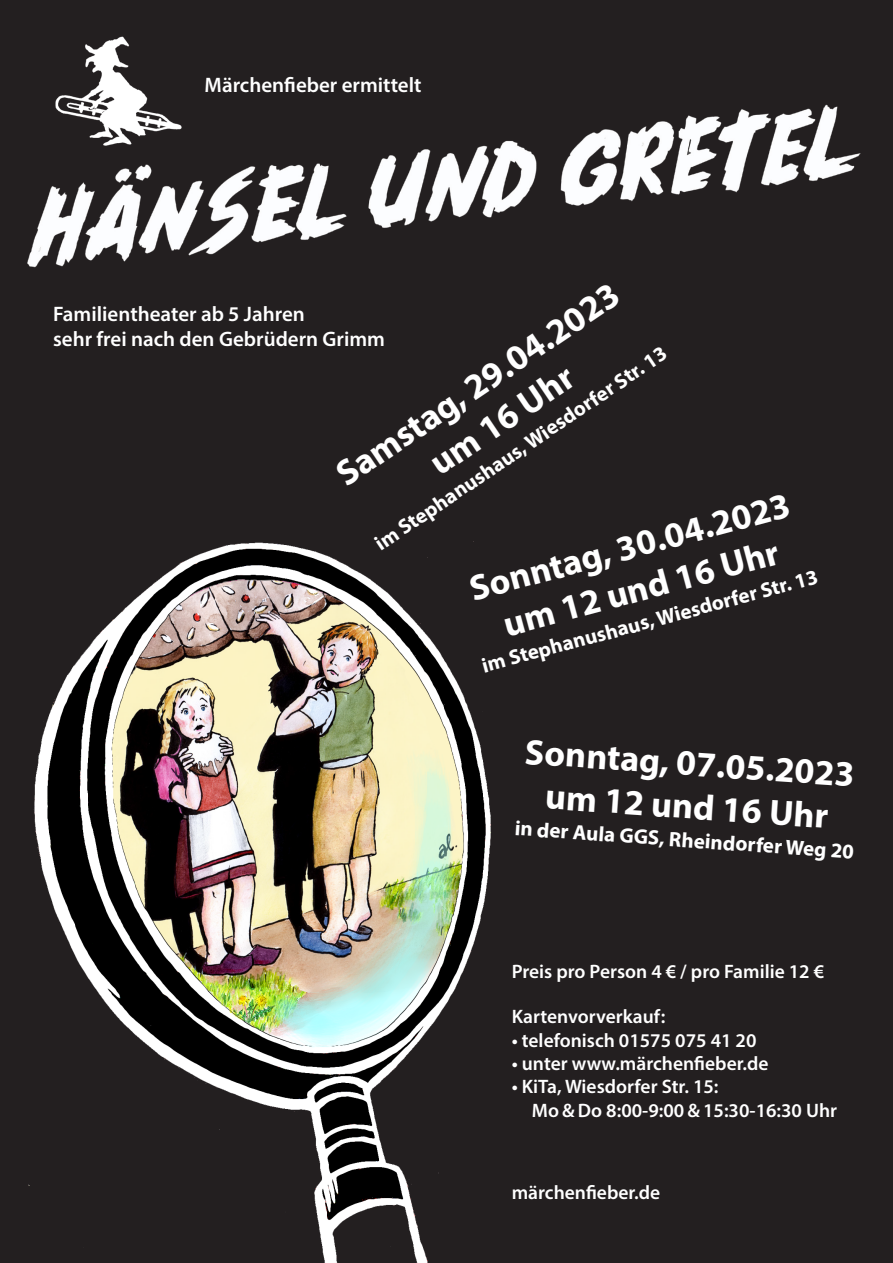
<style>
.page{position:relative;width:893px;height:1263px;background:#231f20}
.page>*{position:absolute;margin:0;border:0;box-sizing:border-box;transform-origin:0 0}
.t1{font:700 36px "Myriad Pro";color:#fff}
.t2{font:700 21px "Myriad Pro";color:#fff}
.t3{font:600 21px "Myriad Pro";color:#fff}
.t4{font:600 19.5px "Myriad Pro";color:#fff}
</style>
<div class="page">
<img style="left:28px;top:541px;width:463px;height:722px">
<img style="left:27px;top:104px;width:834px;height:164px">
<img style="left:53px;top:36px;width:129px;height:111px">
<p class="t3" style="left:205px;top:72px;width:218px">Märchenfieber ermittelt</p>
<p class="t1" style="left:326px;top:458px;width:335px;rotate:-34deg">Samstag, 29.04.2023</p>
<p class="t3" style="left:53px;top:300px;width:253px">Familientheater ab 5 Jahren</p>
<p class="t3" style="left:53px;top:326px;width:333px">sehr frei nach den Gebrüdern Grimm</p>
<p class="t2" style="left:369px;top:534px;width:349px;rotate:-34deg">im Stephanushaus, Wiesdorfer Str. 13</p>
<p class="t1" style="left:420px;top:447px;width:167px;rotate:-34deg">um 16 Uhr</p>
<p class="t1" style="left:464px;top:566px;width:332px;rotate:-15deg">Sonntag, 30.04.2023</p>
<p class="t1" style="left:498px;top:602px;width:285px;rotate:-15deg">um 12 und 16 Uhr</p>
<p class="t2" style="left:479px;top:652px;width:349px;rotate:-15deg">im Stephanushaus, Wiesdorfer Str. 13</p>
<p class="t1" style="left:527px;top:728px;width:332px;rotate:4deg">Sonntag, 07.05.2023</p>
<p class="t1" style="left:547px;top:773px;width:285px;rotate:4deg">um 12 und 16 Uhr</p>
<p class="t2" style="left:516px;top:814px;width:342px;rotate:4deg">in der Aula GGS, Rheindorfer Weg 20</p>
<p class="t4" style="left:512px;top:959px;width:314px">Preis pro Person 4 € / pro Familie 12 €</p>
<p class="t4" style="left:512px;top:1004px;width:155px">Kartenvorverkauf:</p>
<p class="t4" style="left:512px;top:1028px;width:246px">• telefonisch 01575 075 41 20</p>
<p class="t4" style="left:512px;top:1051px;width:258px">• unter www.märchenfieber.de</p>
<p class="t4" style="left:512px;top:1074px;width:208px">• KiTa, Wiesdorfer Str. 15:</p>
<p class="t4" style="left:532px;top:1098px;width:307px">Mo &amp; Do 8:00-9:00 &amp; 15:30-16:30 Uhr</p>
<p class="t4" style="left:512px;top:1180px;width:150px">märchenfieber.de</p>
</div>
